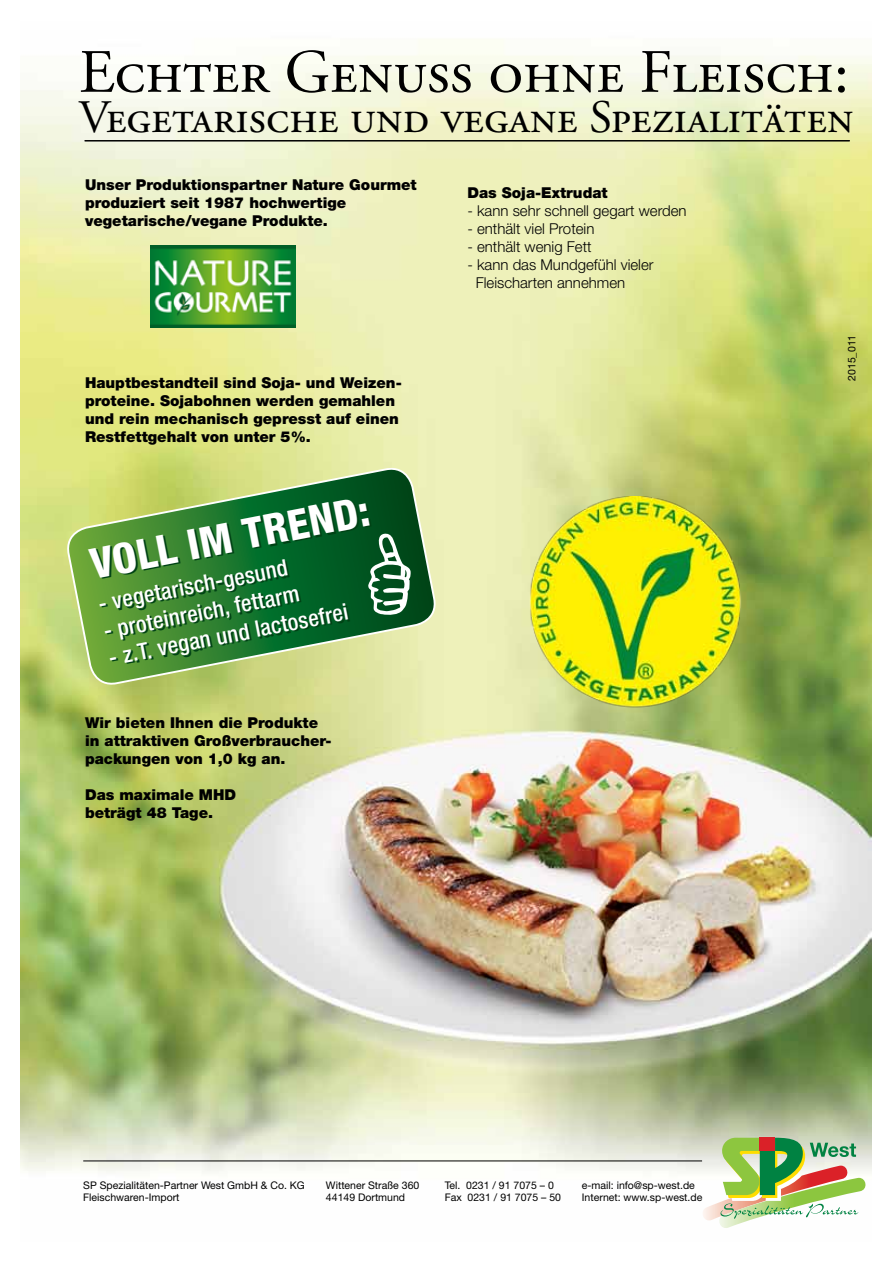
<style>
.page{position:relative;width:893px;height:1263px;background:#fff}
.page>*{position:absolute;margin:0;border:0;box-sizing:border-box;transform-origin:0 0}
.t1{font:61.5px "Adobe Garamond Regular SC";color:#000}
.t2{font:46.5px "Adobe Garamond Regular SC";color:#000}
.t3{font:800 condensed 42.15px "Helvetica Neue";color:#fff}
.t4{font:500 condensed 22.8px "Helvetica Neue";color:#fff}
.t5{font:900 15px/18px "Helvetica Neue";color:#000}
.t6{font:300 15px/18px "Helvetica Neue";color:#000}
.t7{font:10.5px/12.6px "Helvetica Neue";color:#000}
</style>
<div class="page">
<img style="left:21px;top:39px;width:851px;height:1139px">
<hr style="left:85px;top:140px;width:764px;height:2px;background:#000">
<hr style="left:83px;top:1160px;width:619px;height:1px;background:#000">
<img style="left:702px;top:1165px;width:18px;height:56px">
<img style="left:718px;top:1178px;width:148px;height:50px">
<svg style="left:720px;top:1138px;width:138px;height:81px"></svg>
<img style="left:522px;top:497px;width:231px;height:213px">
<img style="left:151px;top:245px;width:144px;height:82px">
<svg style="left:64px;top:465px;width:374px;height:222px;background:#659d50"></svg>
<svg style="left:368px;top:533px;width:43px;height:82px"></svg>
<h1 class="t1" style="left:79px;top:39px;width:772px">Echter Genuß ohne Fleisch:</h1>
<h2 class="t2" style="left:79px;top:93px;width:776px">Vegetarische und vegane Spezialitäten</h2>
<p class="t5" style="left:85px;top:176px;width:333px">Unser Produktionspartner Nature Gourmet produziert seit 1987 hochwertige vegetarische/vegane Produkte.</p>
<p class="t5" style="left:85px;top:374px;width:318px">Hauptbestandteil sind Soja- und Weizen&shy;proteine. Sojabohnen werden gemahlen und rein mechanisch gepresst auf einen Restfettgehalt von unter 5%.</p>
<h3 class="t3" style="left:86px;top:538px;width:285px;rotate:-11deg">VOLL IM TREND:</h3>
<h3 class="t4" style="left:96px;top:591px;width:194px;rotate:-11deg">- vegetarisch-gesund</h3>
<h3 class="t4" style="left:101px;top:618px;width:201px;rotate:-11deg">- proteinreich, fettarm</h3>
<h3 class="t4" style="left:106px;top:644px;width:245px;rotate:-11deg">- z.T. vegan und lactosefrei</h3>
<p class="t5" style="left:85px;top:714px;width:248px">Wir bieten Ihnen die Produkte in attraktiven Großverbraucher&shy;packungen von 1,0 kg an.</p>
<p class="t5" style="left:85px;top:786px;width:153px">Das maximale MHD beträgt 48 Tage.</p>
<p class="t5" style="left:467px;top:183px;width:142px">Das Soja-Extrudat</p>
<p class="t6" style="left:467px;top:201px;width:221px">- kann sehr schnell gegart werden</p>
<p class="t6" style="left:467px;top:219px;width:128px">- enthält viel Protein</p>
<p class="t6" style="left:467px;top:237px;width:126px">- enthält wenig Fett</p>
<p class="t6" style="left:476px;top:255px;width:179px;text-indent:-8px">- kann das Mundgefühl vieler<br>Fleischarten annehmen</p>
<p class="t7" style="left:83px;top:1178px;width:223px">SP Spezialitäten-Partner West GmbH &amp; Co. KG<br>Fleischwaren-Import</p>
<p class="t7" style="left:326px;top:1178px;width:95px">Wittener Straße 360<br>44149 Dortmund</p>
<p class="t7" style="left:445px;top:1178px;width:118px">Tel. 0231 / 91 7075 – 0<br>Fax 0231 / 91 7075 – 50</p>
<p class="t7" style="left:582px;top:1178px;width:122px">e-mail: info@sp-west.de<br>Internet: www.sp-west.de</p>
<p class="t7" style="left:845px;top:381px;width:48px;rotate:-90deg">2015_011</p>
</div>
